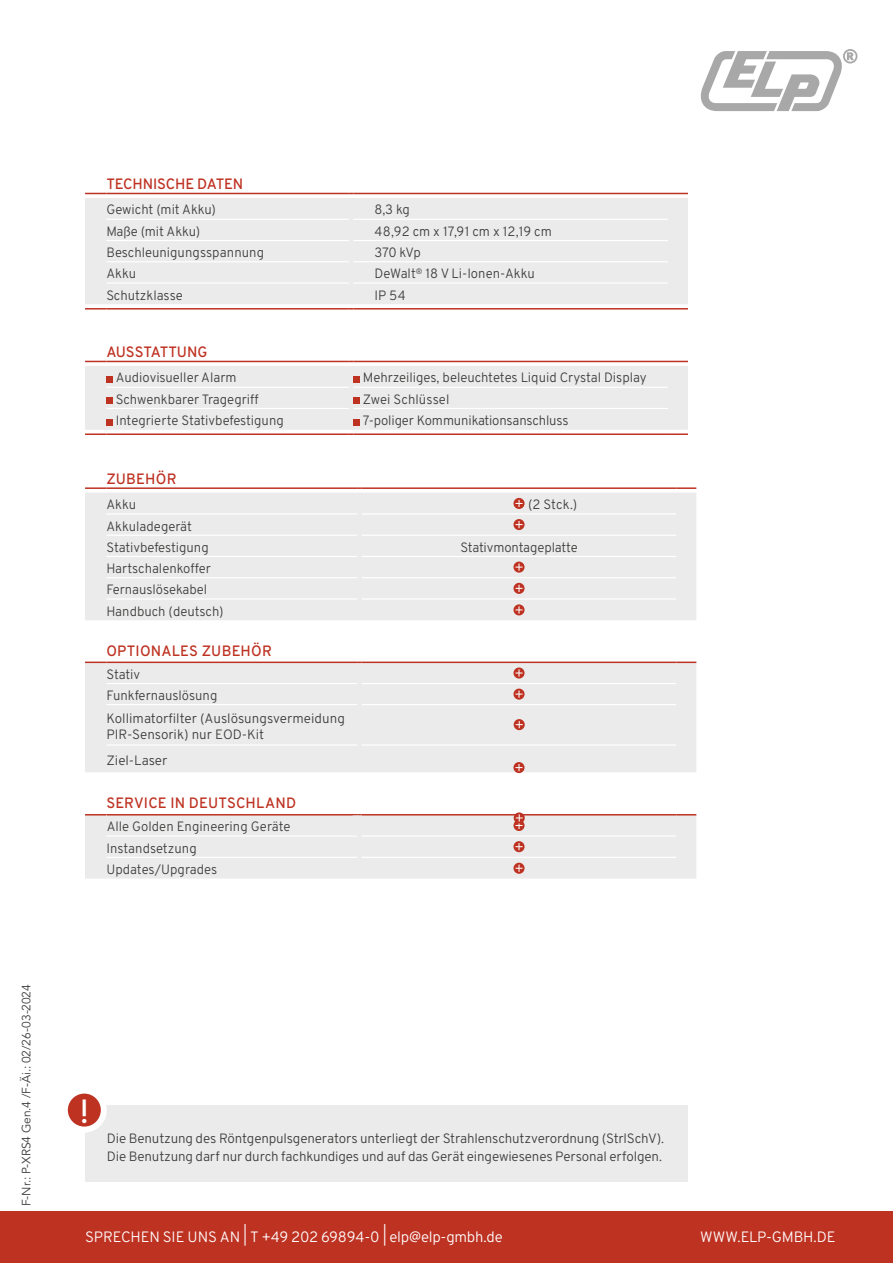
<style>
.page{position:relative;width:893px;height:1263px;background:#fff}
.page>*{position:absolute;margin:0;border:0;box-sizing:border-box;transform-origin:0 0}
.t1{font:500 33.15px "Avenir LT Std";color:#fff}
.t2{font:500 15px "Overpass";letter-spacing:.005em;color:#be3222}
.t3{font:300 15px "Overpass";letter-spacing:-.015em;color:#fff}
.t4{font:300 13.5px/21.3px "Overpass";letter-spacing:-.005em;color:#3d3d3c}
.t5{font:12px "Avenir LT Std";letter-spacing:-.01em;color:#3d3d3c}
</style>
<div class="page">
<div style="left:0;top:1212px;width:893px;height:51px;background:#be3222"></div>
<svg style="left:700px;top:49px;width:157px;height:62px"></svg>
<div style="left:85px;top:198px;width:603px;height:106px;background:#ebebeb"></div>
<svg style="left:85px;top:193px;width:21px;height:1px"></svg>
<hr style="left:106px;top:193px;width:243px;height:1px;background:#be3222">
<hr style="left:353px;top:193px;width:315px;height:1px;background:#be3222">
<svg style="left:668px;top:193px;width:20px;height:1px"></svg>
<hr style="left:85px;top:308px;width:21px;height:2px;background:#be3222">
<hr style="left:106px;top:308px;width:243px;height:2px;background:#be3222">
<hr style="left:353px;top:308px;width:315px;height:2px;background:#be3222">
<hr style="left:668px;top:308px;width:20px;height:2px;background:#be3222">
<hr style="left:106px;top:219px;width:243px;height:1px;background:#fff">
<hr style="left:106px;top:240px;width:243px;height:1px;background:#fff">
<hr style="left:106px;top:261px;width:243px;height:1px;background:#fff">
<hr style="left:106px;top:282px;width:243px;height:2px;background:#fff">
<hr style="left:353px;top:219px;width:315px;height:1px;background:#fff">
<hr style="left:353px;top:240px;width:315px;height:1px;background:#fff">
<hr style="left:353px;top:261px;width:315px;height:1px;background:#fff">
<hr style="left:353px;top:282px;width:315px;height:2px;background:#fff">
<svg style="left:85px;top:361px;width:603px;height:74px;background:#ebe8e7"></svg>
<hr style="left:353px;top:433px;width:315px;height:2px;background:#be3222">
<hr style="left:668px;top:433px;width:20px;height:2px;background:#be3222">
<hr style="left:106px;top:387px;width:243px;height:1px;background:#fff">
<hr style="left:106px;top:408px;width:243px;height:1px;background:#fff">
<hr style="left:353px;top:387px;width:315px;height:1px;background:#fff">
<hr style="left:353px;top:408px;width:315px;height:1px;background:#fff">
<div style="left:106px;top:376px;width:7px;height:6px;background:#be3222"></div>
<div style="left:353px;top:376px;width:7px;height:6px;background:#be3222"></div>
<div style="left:106px;top:397px;width:7px;height:7px;background:#be3222"></div>
<div style="left:353px;top:397px;width:7px;height:7px;background:#be3222"></div>
<div style="left:106px;top:419px;width:7px;height:6px;background:#be3222"></div>
<div style="left:353px;top:419px;width:7px;height:6px;background:#be3222"></div>
<div style="left:85px;top:1106px;width:603px;height:76px;background:#ebebeb"></div>
<svg style="left:65px;top:1090px;width:39px;height:39px"></svg>
<div style="left:62px;top:1087px;width:45px;height:45px;border:6px solid #fff;border-radius:50%"></div>
<svg style="left:85px;top:493px;width:611px;height:385px;fill:#ebebeb"></svg>
<hr style="left:85px;top:487px;width:21px;height:2px;background:#be3222">
<hr style="left:106px;top:487px;width:251px;height:2px;background:#be3222">
<hr style="left:362px;top:487px;width:314px;height:2px;background:#be3222">
<hr style="left:676px;top:487px;width:20px;height:2px;background:#be3222">
<hr style="left:85px;top:661px;width:21px;height:2px;background:#be3222">
<hr style="left:106px;top:661px;width:251px;height:2px;background:#be3222">
<hr style="left:362px;top:661px;width:314px;height:2px;background:#be3222">
<hr style="left:676px;top:661px;width:20px;height:2px;background:#be3222">
<hr style="left:362px;top:814px;width:314px;height:1px;background:#be3222">
<svg style="left:676px;top:814px;width:20px;height:1px"></svg>
<hr style="left:106px;top:513px;width:251px;height:1px;background:#fff">
<hr style="left:106px;top:535px;width:251px;height:1px;background:#fff">
<hr style="left:106px;top:556px;width:251px;height:1px;background:#fff">
<hr style="left:106px;top:577px;width:251px;height:1px;background:#fff">
<hr style="left:106px;top:598px;width:251px;height:2px;background:#fff">
<hr style="left:106px;top:683px;width:251px;height:1px;background:#fff">
<hr style="left:362px;top:513px;width:314px;height:1px;background:#fff">
<hr style="left:362px;top:535px;width:314px;height:1px;background:#fff">
<hr style="left:362px;top:556px;width:314px;height:1px;background:#fff">
<hr style="left:362px;top:577px;width:314px;height:1px;background:#fff">
<hr style="left:362px;top:598px;width:314px;height:2px;background:#fff">
<hr style="left:362px;top:683px;width:314px;height:1px;background:#fff">
<hr style="left:362px;top:835px;width:314px;height:2px;background:#fff">
<hr style="left:106px;top:857px;width:251px;height:1px;background:#fff">
<hr style="left:106px;top:704px;width:251px;height:1px;background:#fff">
<hr style="left:362px;top:857px;width:314px;height:1px;background:#fff">
<hr style="left:106px;top:744px;width:251px;height:2px;background:#fff">
<svg style="left:85px;top:814px;width:277px;height:23px;background:#e8dfde"></svg>
<hr style="left:362px;top:744px;width:314px;height:2px;background:#fff">
<hr style="left:362px;top:704px;width:314px;height:1px;background:#fff">
<svg style="left:513px;top:498px;width:12px;height:11px"></svg>
<svg style="left:515px;top:500px;width:8px;height:7px"></svg>
<svg style="left:513px;top:519px;width:12px;height:11px"></svg>
<svg style="left:515px;top:521px;width:8px;height:7px"></svg>
<svg style="left:513px;top:562px;width:12px;height:11px"></svg>
<svg style="left:515px;top:563px;width:8px;height:8px"></svg>
<svg style="left:513px;top:583px;width:12px;height:11px"></svg>
<svg style="left:515px;top:585px;width:8px;height:7px"></svg>
<svg style="left:513px;top:604px;width:12px;height:11px"></svg>
<svg style="left:515px;top:606px;width:8px;height:7px"></svg>
<svg style="left:513px;top:667px;width:12px;height:11px"></svg>
<svg style="left:515px;top:669px;width:8px;height:8px"></svg>
<svg style="left:513px;top:688px;width:12px;height:12px"></svg>
<svg style="left:515px;top:690px;width:8px;height:8px"></svg>
<svg style="left:513px;top:820px;width:12px;height:11px"></svg>
<svg style="left:513px;top:841px;width:12px;height:11px"></svg>
<svg style="left:515px;top:843px;width:8px;height:7px"></svg>
<svg style="left:513px;top:863px;width:12px;height:11px"></svg>
<svg style="left:515px;top:865px;width:8px;height:7px"></svg>
<svg style="left:514px;top:719px;width:11px;height:11px"></svg>
<svg style="left:516px;top:721px;width:7px;height:7px"></svg>
<svg style="left:513px;top:762px;width:11px;height:11px"></svg>
<svg style="left:515px;top:764px;width:7px;height:7px"></svg>
<div style="left:514px;top:812px;width:11px;height:11px;background:#be3222;border-radius:50%"></div>
<svg style="left:515px;top:814px;width:8px;height:15px"></svg>
<p class="t5" style="left:19px;top:1206px;width:223px;rotate:-90deg">F-Nr.: P-XRS4 Gen.4 /F-Äi.: 02/26-03-2024</p>
<p class="t2" style="left:106px;top:172px;width:138px">TECHNISCHE DATEN</p>
<p class="t4" style="left:106px;top:198px;width:111px">Gewicht (mit Akku)</p>
<p class="t4" style="left:375px;top:198px;width:37px">8,3 kg</p>
<p class="t4" style="left:106px;top:220px;width:95px">Maße (mit Akku)</p>
<p class="t4" style="left:375px;top:220px;width:179px">48,92 cm x 17,91 cm x 12,19 cm</p>
<p class="t4" style="left:106px;top:241px;width:159px">Beschleunigungsspannung</p>
<p class="t4" style="left:375px;top:241px;width:48px">370 kVp</p>
<p class="t4" style="left:106px;top:262px;width:31px">Akku</p>
<p class="t4" style="left:375px;top:262px;width:162px">DeWalt<sup>®</sup> 18 V Li-Ionen-Akku</p>
<p class="t4" style="left:106px;top:284px;width:78px">Schutzklasse</p>
<p class="t4" style="left:375px;top:284px;width:33px">IP 54</p>
<p class="t2" style="left:106px;top:340px;width:103px">AUSSTATTUNG</p>
<p class="t4" style="left:116px;top:366px;width:122px">Audiovisueller Alarm</p>
<p class="t4" style="left:363px;top:366px;width:286px">Mehrzeiliges, beleuchtetes Liquid Crystal Display</p>
<p class="t4" style="left:116px;top:388px;width:145px">Schwenkbarer Tragegriff</p>
<p class="t4" style="left:363px;top:388px;width:88px">Zwei Schlüssel</p>
<p class="t4" style="left:116px;top:409px;width:170px">Integrierte Stativbefestigung</p>
<p class="t4" style="left:363px;top:409px;width:207px">7-poliger Kommunikationsanschluss</p>
<p class="t2" style="left:106px;top:467px;width:72px">ZUBEHÖR</p>
<p class="t4" style="left:106px;top:493px;width:31px">Akku</p>
<p class="t4" style="left:528px;top:493px;width:51px">(2 Stck.)</p>
<p class="t4" style="left:106px;top:515px;width:104px">Akkuladegerät<br>Stativbefestigung</p>
<p class="t4" style="left:460px;top:536px;width:119px">Stativmontageplatte</p>
<p class="t4" style="left:106px;top:557px;width:119px">Hartschalenkoffer<br>Fernauslösekabel<br>Handbuch (deutsch)</p>
<p class="t2" style="left:106px;top:638px;width:167px">OPTIONALES ZUBEHÖR</p>
<p class="t4" style="left:106px;top:663px;width:112px">Stativ<br>Funkfernauslösung</p>
<p class="t4" style="left:106px;top:709px;width:240px;line-height:16.2px">Kollimatorfilter (Auslösungsvermeidung<br>PIR-Sensorik) nur EOD-Kit</p>
<p class="t4" style="left:106px;top:749px;width:62px">Ziel-Laser</p>
<p class="t2" style="left:106px;top:790px;width:191px">SERVICE IN DEUTSCHLAND</p>
<p class="t4" style="left:106px;top:815px;width:186px">Alle Golden Engineering Geräte<br>Instandsetzung<br>Updates/Upgrades</p>
<h1 class="t1" style="left:80px;top:1092px;width:11px">!</h1>
<p class="t4" style="left:107px;top:1129px;width:559px;line-height:18px">Die Benutzung des Röntgenpulsgenerators unterliegt der Strahlenschutzverordnung (StrlSchV).<br>Die Benutzung darf nur durch fachkundiges und auf das Gerät eingewiesenes Personal erfolgen.</p>
<p class="t3" style="left:85px;top:1224px;width:419px">SPRECHEN SIE UNS AN | T +49 202 69894-0 | elp@elp-gmbh.de</p>
<p class="t3" style="left:700px;top:1224px;width:137px">WWW.ELP-GMBH.DE</p>
</div>
